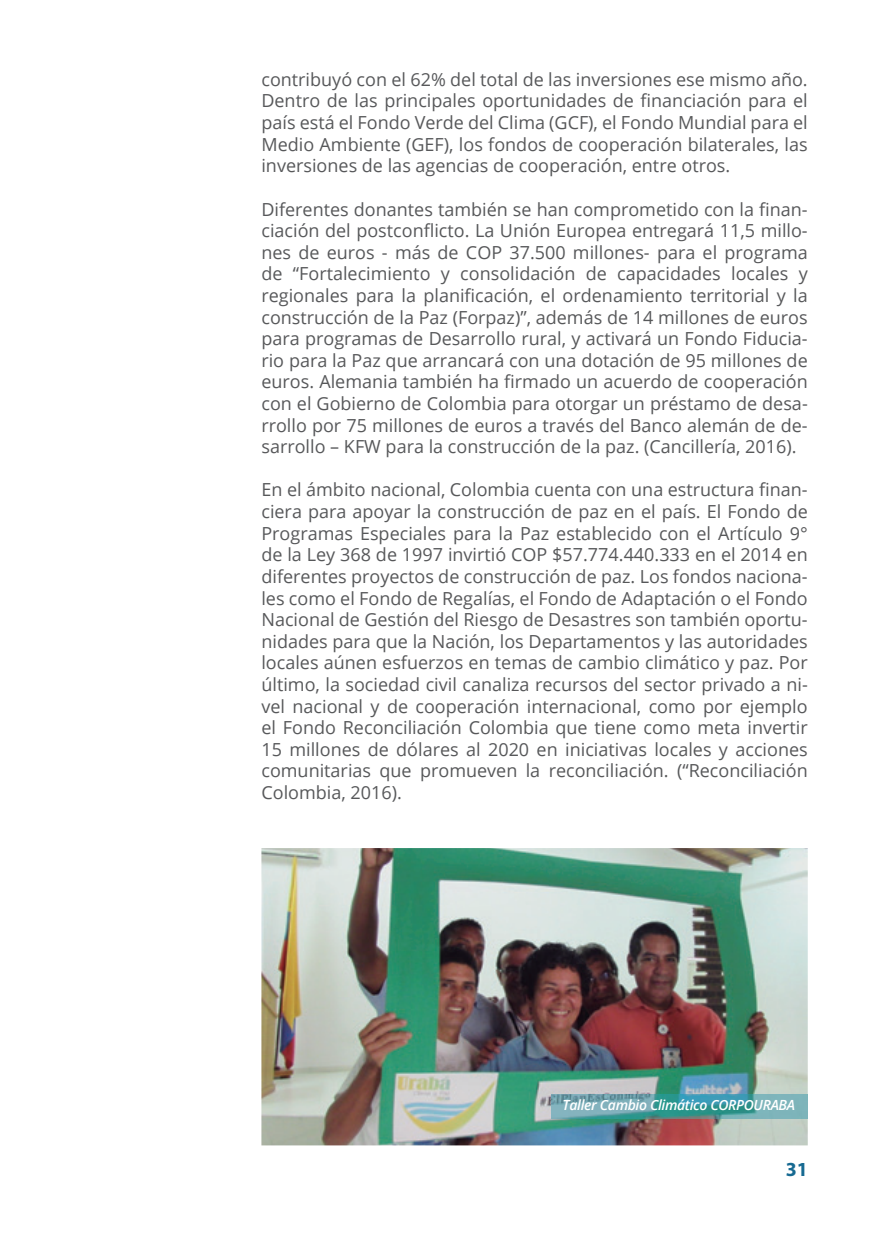
<style>
.page{position:relative;width:879px;height:1248px;background:#fff}
.page>*{position:absolute;margin:0;border:0;box-sizing:border-box;transform-origin:0 0}
.t1{font:700 20px "Myriad Pro";color:#176a92}
.t2{font:18px/21.6px "Open Sans";color:#57585a;text-align:justify}
.t3{font:italic 600 14px "Open Sans";letter-spacing:-.025em;color:#fff}
</style>
<div class="page">
<img style="left:261px;top:848px;width:547px;height:297px">
<img style="left:551px;top:1093px;width:257px;height:25px">
<p class="t2" style="left:261px;top:68px;width:548px">contribuyó con el 62% del total de las inversiones ese mismo año.<br>Dentro de las principales oportunidades de financiación para el país está el Fondo Verde del Clima (GCF), el Fondo Mundial para el Medio Ambiente (GEF), los fondos de cooperación bilaterales, las inversiones de las agencias de cooperación, entre otros.</p>
<p class="t2" style="left:261px;top:198px;width:548px">Diferentes donantes también se han comprometido con la finan&shy;ciación del postconflicto. La Unión Europea entregará 11,5 millo&shy;nes de euros - más de COP 37.500 millones- para el programa de “Fortalecimiento y consolidación de capacidades locales y regionales para la planificación, el ordenamiento territorial y la construcción de la Paz (Forpaz)”, además de 14 millones de euros para programas de Desarrollo rural, y activará un Fondo Fiducia&shy;rio para la Paz que arrancará con una dotación de 95 millones de euros. Alemania también ha firmado un acuerdo de cooperación con el Gobierno de Colombia para otorgar un préstamo de desa&shy;rrollo por 75 millones de euros a través del Banco alemán de de&shy;sarrollo – KFW para la construcción de la paz. (Cancillería, 2016).</p>
<p class="t2" style="left:261px;top:478px;width:548px">En el ámbito nacional, Colombia cuenta con una estructura finan&shy;ciera para apoyar la construcción de paz en el país. El Fondo de Programas Especiales para la Paz establecido con el Artículo 9° de la Ley 368 de 1997 invirtió COP $57.774.440.333 en el 2014 en diferentes proyectos de construcción de paz. Los fondos naciona&shy;les como el Fondo de Regalías, el Fondo de Adaptación o el Fondo Nacional de Gestión del Riesgo de Desastres son también oportu&shy;nidades para que la Nación, los Departamentos y las autoridades locales aúnen esfuerzos en temas de cambio climático y paz. Por último, la sociedad civil canaliza recursos del sector privado a ni&shy;vel nacional y de cooperación internacional, como por ejemplo el Fondo Reconciliación Colombia que tiene como meta invertir 15 millones de dólares al 2020 en iniciativas locales y acciones comunitarias que promueven la reconciliación. (“Reconciliación Colombia, 2016).</p>
<p class="t3" style="left:562px;top:1095px;width:234px">Taller Cambio Climático CORPOURABA</p>
<p class="t1" style="left:786px;top:1155px;width:24px">31</p>
</div>
